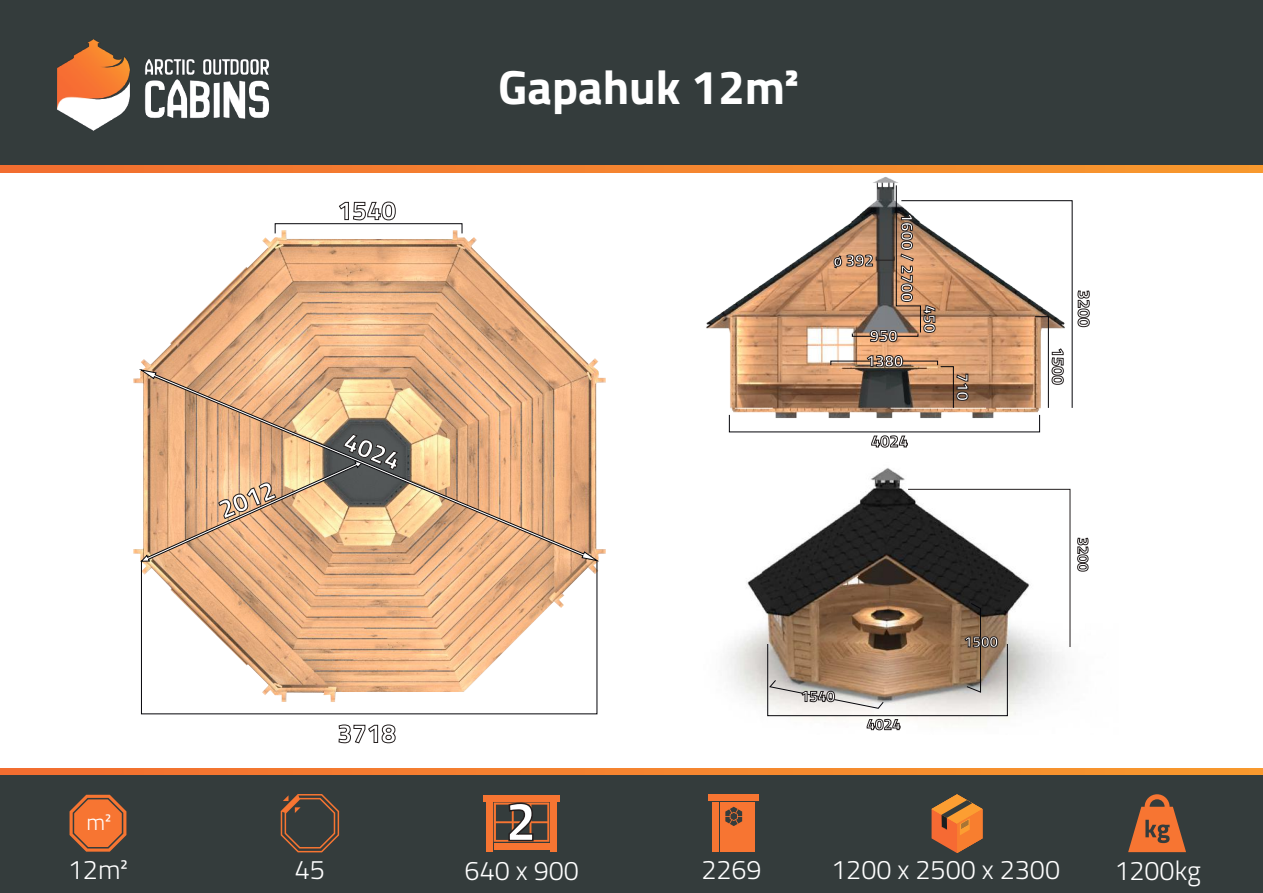
<style>
.page{position:relative;width:1263px;height:893px;background:#fff}
.page>*{position:absolute;margin:0;border:0;box-sizing:border-box;transform-origin:0 0}
.t1{font:700 55.5px "Cairo";color:#fff}
.t2{font:700 48px "Cairo";color:#fff}
.t3{font:300 27px "Cairo";color:#fff}
.t4{font:700 26.1px "Cairo";color:#fff}
.t5{font:300 22.35px "Cairo";color:#fff}
.t6{font:700 16.5px "Cairo";color:#fff}
.t7{font:700 15.3px "Cairo";color:#fff}
</style>
<div class="page">
<img style="left:727px;top:468px;width:344px;height:254px">
<svg style="left:1077px;top:537px;width:12px;height:35px"></svg>
<div style="left:767px;top:644px;width:241px;height:72px;border:1px solid #05050a"></div>
<svg style="left:866px;top:719px;width:35px;height:12px"></svg>
<svg style="left:769px;top:679px;width:115px;height:30px;background:#bdb1a7"></svg>
<svg style="left:907px;top:489px;width:164px;height:204px"></svg>
<div style="left:0;top:0;width:1263px;height:169px;background:#343c3c"></div>
<img style="left:57px;top:39px;width:212px;height:91px">
<img style="left:643px;top:165px;width:482px;height:268px">
<svg style="left:871px;top:435px;width:37px;height:13px"></svg>
<svg style="left:833px;top:185px;width:257px;height:224px"></svg>
<div style="left:876px;top:256px;width:18px;height:5px;border:1px solid #241f1f"></div>
<svg style="left:0;top:166px;width:1263px;height:6px;background:#f4832f"></svg>
<img style="left:133px;top:230px;width:473px;height:472px">
<svg style="left:339px;top:201px;width:57px;height:20px"></svg>
<svg style="left:338px;top:724px;width:58px;height:20px"></svg>
<div style="left:275px;top:223px;width:187px;height:11px;border:1px solid #05050a"></div>
<svg style="left:138px;top:369px;width:460px;height:193px;background:#ddae82"></svg>
<svg style="left:0;top:769px;width:1263px;height:6px;background:#f4832f"></svg>
<div style="left:0;top:775px;width:1263px;height:118px;background:#343c3c"></div>
<svg style="left:70px;top:795px;width:56px;height:57px"></svg>
<svg style="left:280px;top:794px;width:60px;height:59px"></svg>
<svg style="left:931px;top:794px;width:51px;height:59px"></svg>
<div style="left:749px;top:802px;width:6px;height:50px;background:#f77532"></div>
<div style="left:708px;top:795px;width:51px;height:6px;background:#f77532"></div>
<div style="left:712px;top:802px;width:6px;height:50px;background:#f77532"></div>
<div style="left:720px;top:802px;width:27px;height:50px;background:#f77532"></div>
<svg style="left:725px;top:807px;width:17px;height:19px"></svg>
<div style="left:483px;top:795px;width:77px;height:7px;background:#f77532"></div>
<div style="left:494px;top:843px;width:55px;height:6px;background:#f77532"></div>
<div style="left:550px;top:802px;width:7px;height:50px;background:#f77532"></div>
<div style="left:486px;top:802px;width:7px;height:50px;background:#f77532"></div>
<svg style="left:494px;top:802px;width:55px;height:40px"></svg>
<svg style="left:1128px;top:794px;width:58px;height:58px"></svg>
<svg style="left:140px;top:433px;width:259px;height:129px;background:#cba47e"></svg>
<p class="t4" style="left:212px;top:491px;width:53px;rotate:-22deg">2 012</p>
<p class="t4" style="left:353px;top:420px;width:60px;rotate:22deg">402 4</p>
<h2 class="t2" style="left:498px;top:48px;width:302px">Gapahuk 12m2</h2>
<p class="t6" style="left:833px;top:247px;width:42px">ø 392</p>
<p class="t6" style="left:921px;top:213px;width:91px;rotate:90deg">1600 / 2700</p>
<p class="t6" style="left:870px;top:322px;width:29px">950</p>
<p class="t6" style="left:866px;top:347px;width:39px">1380</p>
<p class="t7" style="left:801px;top:684px;width:36px">1540</p>
<p class="t7" style="left:964px;top:629px;width:36px">1500</p>
<h1 class="t1" style="left:505px;top:776px;width:33px">2</h1>
<p class="t5" style="left:87px;top:806px;width:27px">m2</p>
<p class="t3" style="left:68px;top:850px;width:62px">12m2</p>
<p class="t3" style="left:295px;top:850px;width:32px">45</p>
<p class="t3" style="left:465px;top:851px;width:116px">640 x 900</p>
<p class="t3" style="left:701px;top:850px;width:62px">2269</p>
<p class="t3" style="left:831px;top:850px;width:230px">1200 x 2500 x 2300</p>
<p class="t3" style="left:1114px;top:850px;width:88px">1200kg</p>
</div>
